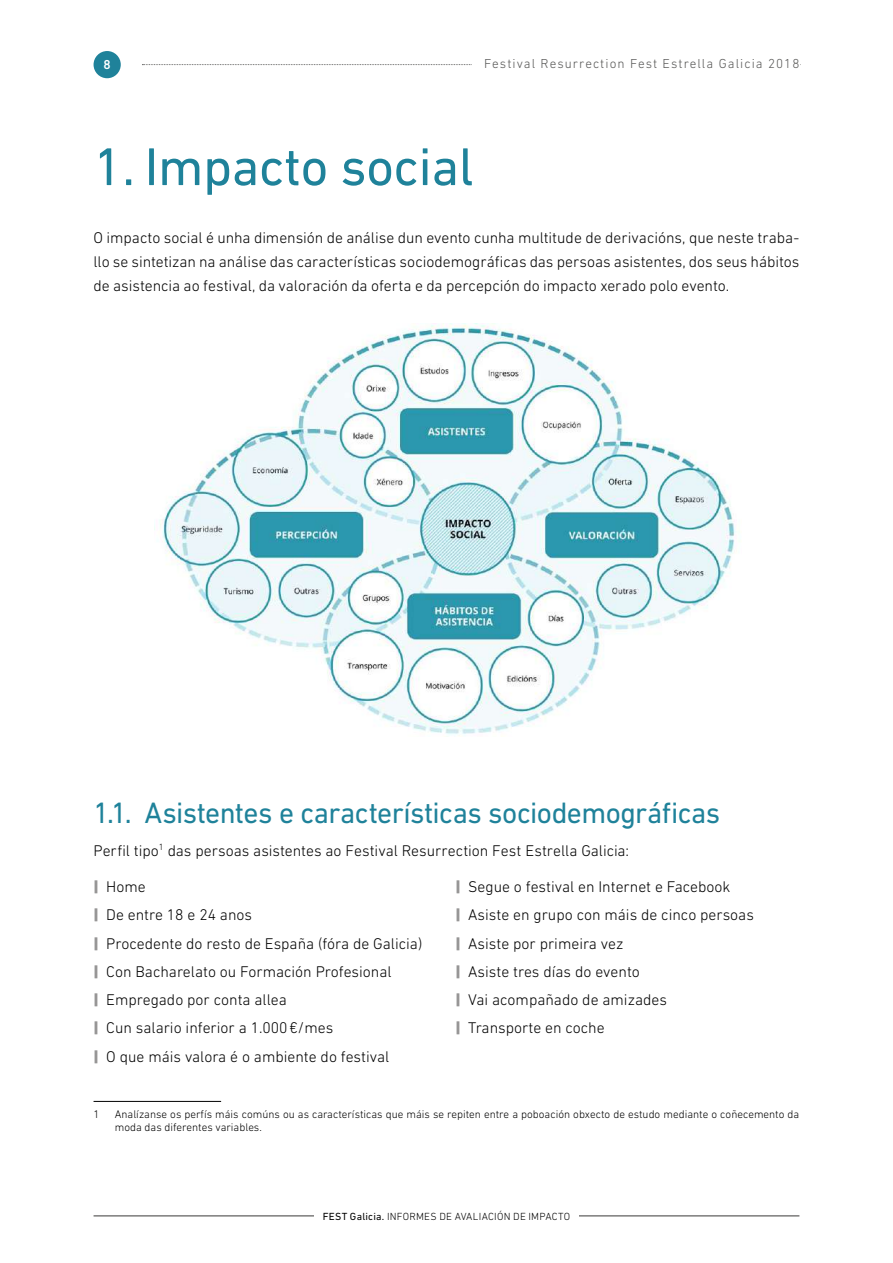
<style>
.page{position:relative;width:893px;height:1263px;background:#fff}
.page>*{position:absolute;margin:0;border:0;box-sizing:border-box;transform-origin:0 0}
.t1{font:54px "DIN Next LT Pro";letter-spacing:-.01em;color:#1f829a}
.t2{font:30px "DIN Next LT Pro";letter-spacing:-.02em;color:#1f829a}
.t3{font:300 15.75px/28.2px "DIN Next LT Pro";color:#000}
.t4{font:300 13.2px "DIN Next LT Pro";letter-spacing:.08em;color:#575756}
.t5{font:500 13.2px "DIN Next LT Pro";color:#fff}
.t6{font:300 11.25px/12.8px "DIN Next LT Pro";color:#000}
.t7{font:300 10.5px "DIN Next LT Pro";letter-spacing:.02em;color:#000}
.s1{font-weight:900;color:#969595}
.s2{font-weight:400}
</style>
<div class="page">
<img style="left:159px;top:324px;width:577px;height:411px">
<hr style="left:94px;top:1101px;width:127px;height:1px;background:#000">
<hr style="left:94px;top:1215px;width:705px;height:1px;background:#3a3938">
<div style="left:314px;top:1212px;width:265px;height:8px;background:#fff"></div>
<div style="left:94px;top:51px;width:27px;height:27px;background:#1f829a;border-radius:50%"></div>
<svg style="left:142px;top:64px;width:330px;height:1px"></svg>
<p class="t5" style="left:104px;top:57px;width:9px">8</p>
<p class="t4" style="left:484px;top:56px;width:317px">Festival Resurrection Fest Estrella Galicia 2018</p>
<h1 class="t1" style="left:94px;top:136px;width:382px">1. Impacto social</h1>
<p class="t3" style="left:94px;top:226px;width:707px;line-height:24px;text-align:justify">O impacto social é unha dimensión de análise dun evento cunha multitude de derivacións, que neste traba&shy;llo se sintetizan na análise das características sociodemográficas das persoas asistentes, dos seus hábitos de asistencia ao festival, da valoración da oferta e da percepción do impacto xerado polo evento.</p>
<h2 class="t2" style="left:94px;top:796px;width:628px">1.1. Asistentes e características sociodemográficas</h2>
<p class="t3" style="left:94px;top:836px;width:537px">Perfil tipo<sup>1</sup> das persoas asistentes ao Festival Resurrection Fest Estrella Galicia:</p>
<p class="t3" style="left:94px;top:872px;width:330px"><span class="s1">|</span> Home<br><span class="s1">|</span> De entre 18 e 24 anos<br><span class="s1">|</span> Procedente do resto de España (fóra de Galicia) <span class="s1">|</span> Con Bacharelato ou Formación Profesional<br><span class="s1">|</span> Empregado por conta allea<br><span class="s1">|</span> Cun salario inferior a 1.000€/mes<br><span class="s1">|</span> O que máis valora é o ambiente do festival</p>
<p class="t3" style="left:455px;top:872px;width:300px"><span class="s1">|</span> Segue o festival en Internet e Facebook<br><span class="s1">|</span> Asiste en grupo con máis de cinco persoas <span class="s1">|</span> Asiste por primeira vez<br><span class="s1">|</span> Asiste tres días do evento<br><span class="s1">|</span> Vai acompañado de amizades<br><span class="s1">|</span> Transporte en coche</p>
<p class="t6" style="left:94px;top:1108px;width:7px">1</p>
<p class="t6" style="left:115px;top:1108px;width:686px">Analízanse os perfís máis comúns ou as características que máis se repiten entre a poboación obxecto de estudo mediante o coñecemento da moda das diferentes variables.</p>
<p class="t7" style="left:323px;top:1210px;width:249px"><span class="s2">FEST Galicia.</span> INFORMES DE AVALIACIÓN DE IMPACTO</p>
</div>
